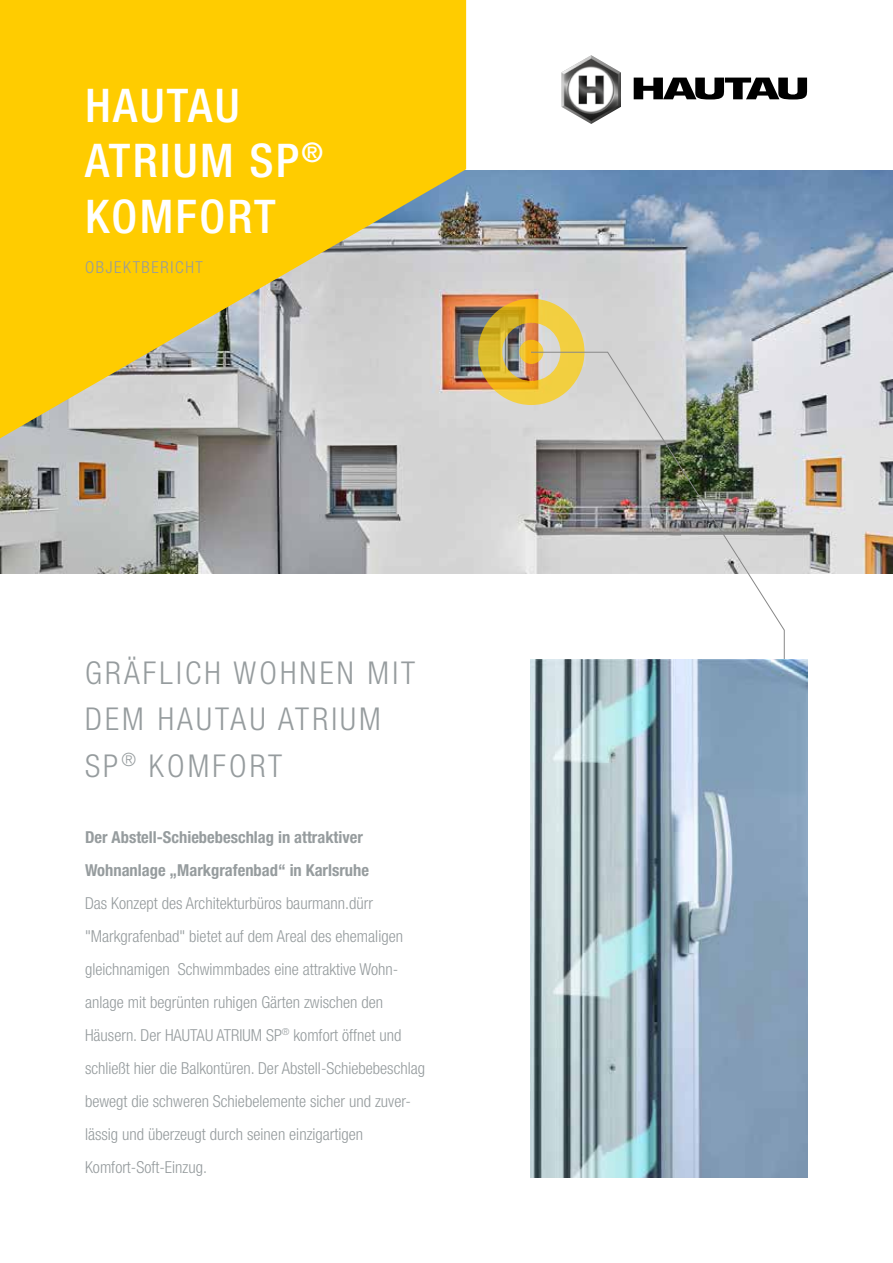
<style>
.page{position:relative;width:893px;height:1263px;background:#fff}
.page>*{position:absolute;margin:0;border:0;box-sizing:border-box;transform-origin:0 0}
.t1{font:500 condensed 46.5px/55.8px "Helvetica Neue";letter-spacing:.05em;color:#fff}
.t2{font:300 condensed 31.5px/46.5px "Helvetica Neue";letter-spacing:.1em;color:#969c9e}
.t3{font:300 condensed 16.5px/33px "Helvetica Neue";color:#969c9e}
.t4{font:700 condensed 16.5px/33px "Helvetica Neue";color:#969c9e}
.t5{font:300 condensed 16.5px "Helvetica Neue";letter-spacing:.1em;color:#969c9e}
</style>
<div class="page">
<img style="left:0;top:170px;width:893px;height:403px">
<img style="left:478px;top:299px;width:106px;height:106px">
<img style="left:530px;top:351px;width:255px;height:309px">
<svg style="left:0;top:0;width:466px;height:438px;background:#eac73a"></svg>
<img style="left:531px;top:659px;width:277px;height:519px">
<img style="left:561px;top:55px;width:60px;height:69px">
<svg style="left:634px;top:78px;width:173px;height:21px"></svg>
<h1 class="t1" style="left:85px;top:77px;width:240px">HAUTAU<br>ATRIUM SP<sup>®<br></sup>KOMFORT</h1>
<p class="t5" style="left:85px;top:257px;width:119px">OBJEKTBERICHT</p>
<h2 class="t2" style="left:85px;top:649px;width:332px">GRÄFLICH WOHNEN MIT<br>DEM HAUTAU ATRIUM<br>SP<sup>®</sup> KOMFORT</h2>
<p class="t4" style="left:85px;top:820px;width:286px">Der Abstell-Schiebebeschlag in attraktiver<br>Wohnanlage „Markgrafenbad“ in Karlsruhe</p>
<p class="t3" style="left:85px;top:886px;width:342px">Das Konzept des Architekturbüros baurmann.dürr "Markgrafenbad" bietet auf dem Areal des ehemaligen gleichnamigen Schwimmbades eine attraktive Wohn&shy;anlage mit begrünten ruhigen Gärten zwischen den Häusern. Der HAUTAU ATRIUM SP<sup>®</sup> komfort öffnet und schließt hier die Balkontüren. Der Abstell-Schiebebeschlag bewegt die schweren Schiebelemente sicher und zuver&shy;lässig und überzeugt durch seinen einzigartigen Komfort-Soft-Einzug.</p>
</div>
